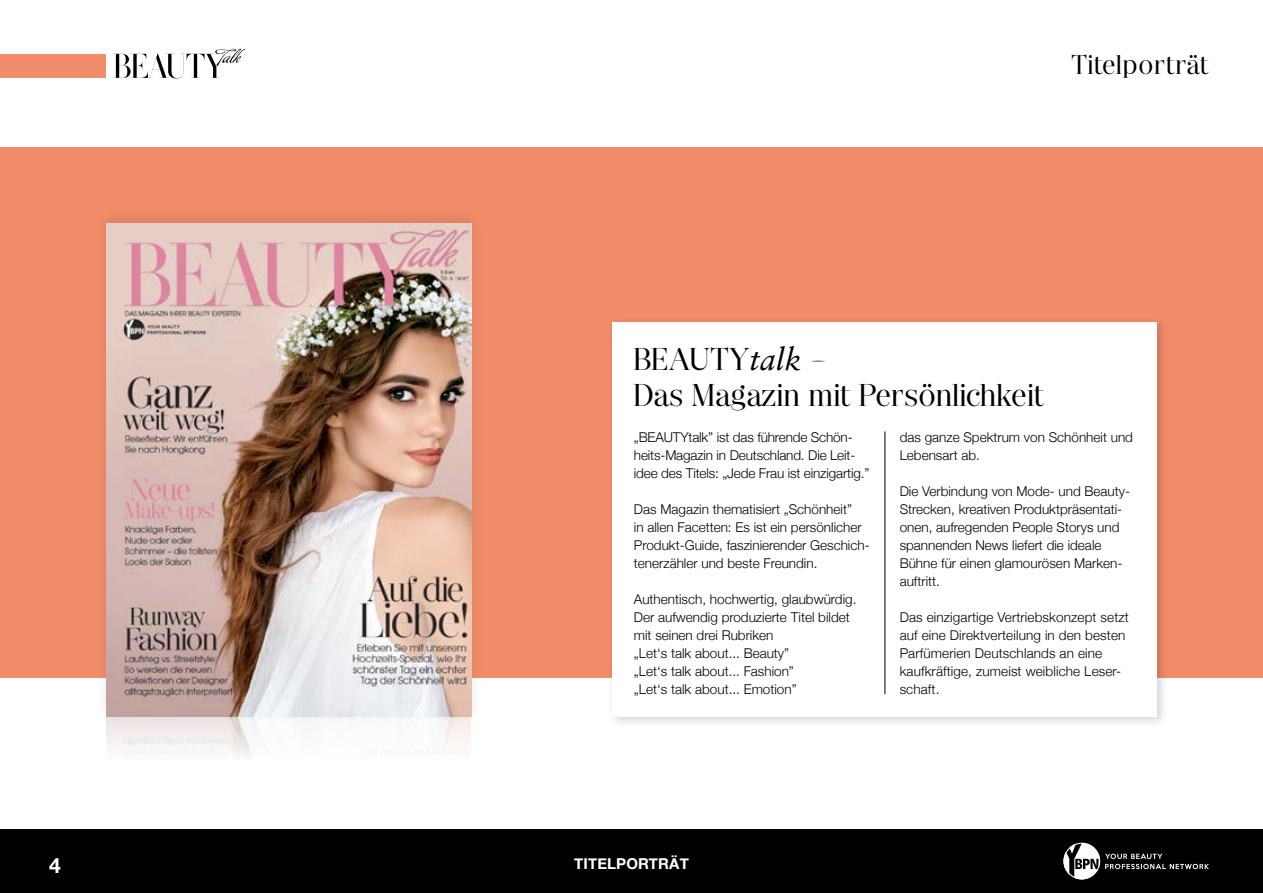
<style>
.page{position:relative;width:1263px;height:893px;background:#fff}
.page>*{position:absolute;margin:0;border:0;box-sizing:border-box;transform-origin:0 0}
.t1{font:31.5px/36px "Narziss 40";color:#000}
.t2{font:27px "Narziss 40";letter-spacing:.025em;color:#000}
.t3{font:700 21px "Helvetica Neue";color:#fff}
.t4{font:700 15px "Helvetica Neue";letter-spacing:.01em;color:#fff}
.t5{font:300 13.5px/18px "Helvetica Neue";color:#000}
.s1{font-family:"Sabon LT Std";font-style:italic}
</style>
<div class="page">
<div style="left:0;top:829px;width:1263px;height:64px;background:#000"></div>
<svg style="left:1063px;top:843px;width:146px;height:36px"></svg>
<div style="left:0;top:54px;width:106px;height:24px;background:#f28d6b"></div>
<svg style="left:113px;top:49px;width:132px;height:29px"></svg>
<div style="left:0;top:147px;width:1263px;height:530px;background:#f28d6b"></div>
<div style="left:606px;top:315px;width:563px;height:414px;background:#000;opacity:.18"></div>
<div style="left:612px;top:322px;width:545px;height:394px;background:#fff"></div>
<hr style="left:885px;top:431px;width:1px;height:263px;background:#000">
<div style="left:93px;top:206px;width:391px;height:519px;background:#000;opacity:.1"></div>
<img style="left:106px;top:223px;width:365px;height:494px">
<div style="left:106px;top:717px;width:365px;height:55px;background:linear-gradient(to bottom,#f2eeee,#fff)"></div>
<h2 class="t2" style="left:1071px;top:49px;width:139px">Titelporträt</h2>
<h1 class="t1" style="left:633px;top:341px;width:412px">BEAUTY<span class="s1">talk</span> –<br>Das Magazin mit Persönlichkeit</h1>
<p class="t5" style="left:634px;top:427px;width:237px">„BEAUTYtalk” ist das führende Schön&shy;heits-Magazin in Deutschland. Die Leit&shy;idee des Titels: „Jede Frau ist einzigartig.”</p>
<p class="t5" style="left:634px;top:499px;width:237px">Das Magazin thematisiert „Schönheit”<br>in allen Facetten: Es ist ein persönlicher Produkt-Guide, faszinierender Geschich&shy;tenerzähler und beste Freundin.</p>
<p class="t5" style="left:634px;top:589px;width:224px">Authentisch, hochwertig, glaubwürdig.<br>Der aufwendig produzierte Titel bildet mit seinen drei Rubriken<br>„Let‘s talk about... Beauty”<br>„Let‘s talk about... Fashion”<br>„Let‘s talk about... Emotion”</p>
<p class="t5" style="left:900px;top:427px;width:235px">das ganze Spektrum von Schönheit und<br>Lebensart ab.</p>
<p class="t5" style="left:900px;top:481px;width:232px">Die Verbindung von Mode- und Beauty-Strecken, kreativen Produktpräsentati&shy;onen, aufregenden People Storys und spannenden News liefert die ideale Bühne für einen glamourösen Marken&shy;auftritt.</p>
<p class="t5" style="left:900px;top:607px;width:231px">Das einzigartige Vertriebskonzept setzt auf eine Direktverteilung in den besten Parfümerien Deutschlands an eine kaufkräftige, zumeist weibliche Leser&shy;schaft.</p>
<h3 class="t3" style="left:49px;top:849px;width:13px">4</h3>
<p class="t4" style="left:574px;top:852px;width:116px">TITELPORTRÄT</p>
</div>
